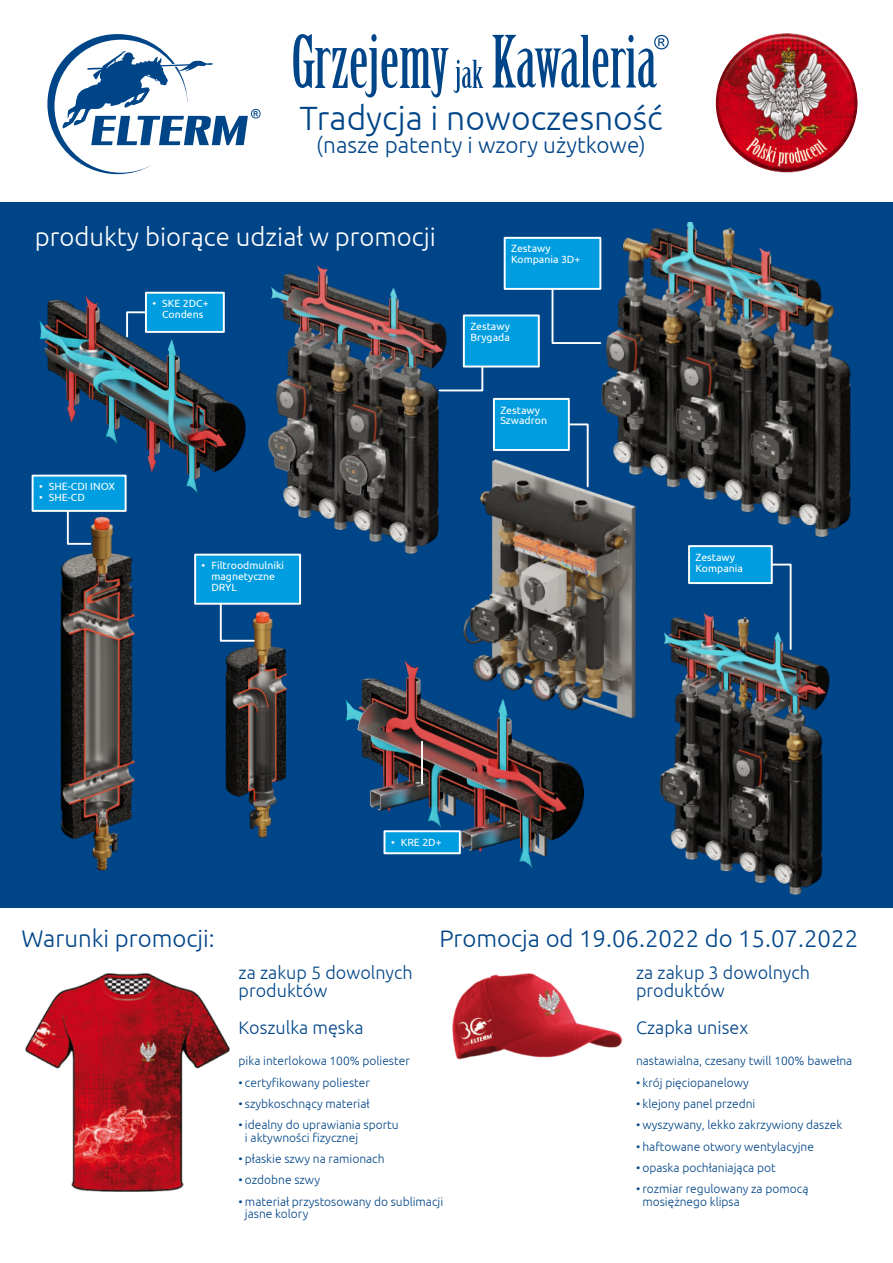
<style>
.page{position:relative;width:893px;height:1263px;background:#fff}
.page>*{position:absolute;margin:0;border:0;box-sizing:border-box;transform-origin:0 0}
.t1{font:300 33.6px "Ubuntu";color:#004588}
.t2{font:300 25.8px "Ubuntu";color:#fff}
.t3{font:300 24px "Ubuntu";color:#004588}
.t4{font:300 22.5px "Ubuntu";color:#004588}
.t5{font:300 18px/18.5px "Ubuntu";color:#004588}
.t6{font:300 12px/12.3px "Ubuntu";color:#004588}
.t7{font:10.5px/10.8px "Ubuntu";color:#fff}
</style>
<div class="page">
<div style="left:0;top:202px;width:893px;height:705px;background:#004588"></div>
<svg style="left:551px;top:290px;width:49px;height:54px"></svg>
<svg style="left:446px;top:341px;width:38px;height:51px"></svg>
<img style="left:266px;top:265px;width:180px;height:290px">
<div style="left:504px;top:237px;width:97px;height:53px;background:#009ee0;border:2px solid #fff"></div>
<div style="left:493px;top:398px;width:77px;height:53px;background:#009ee0;border:2px solid #fff"></div>
<div style="left:463px;top:314px;width:77px;height:53px;background:#009ee0;border:2px solid #fff"></div>
<div style="left:688px;top:545px;width:85px;height:39px;background:#009ee0;border:2px solid #fff"></div>
<img style="left:345px;top:660px;width:239px;height:208px">
<hr style="left:421px;top:742px;width:2px;height:41px;background:#fff">
<img style="left:60px;top:512px;width:75px;height:359px">
<img style="left:33px;top:291px;width:213px;height:203px">
<svg style="left:125px;top:310px;width:23px;height:28px"></svg>
<svg style="left:567px;top:422px;width:22px;height:36px"></svg>
<svg style="left:770px;top:563px;width:22px;height:45px"></svg>
<div style="left:145px;top:292px;width:80px;height:41px;background:#009ee0;border:2px solid #fff"></div>
<img style="left:225px;top:611px;width:62px;height:227px">
<div style="left:32px;top:475px;width:95px;height:37px;background:#009ee0;border:2px solid #fff"></div>
<div style="left:194px;top:554px;width:107px;height:51px;background:#009ee0;border:2px solid #fff"></div>
<svg style="left:219px;top:602px;width:37px;height:41px"></svg>
<div style="left:383px;top:830px;width:78px;height:24px;background:#009ee0;border:2px solid #fff"></div>
<img style="left:716px;top:33px;width:142px;height:140px;border-radius:50%">
<svg style="left:47px;top:34px;width:214px;height:140px"></svg>
<svg style="left:293px;top:34px;width:190px;height:64px"></svg>
<svg style="left:492px;top:35px;width:177px;height:52px"></svg>
<img style="left:600px;top:222px;width:251px;height:315px">
<img style="left:659px;top:608px;width:171px;height:286px">
<img style="left:456px;top:458px;width:189px;height:265px">
<img style="left:453px;top:974px;width:169px;height:85px">
<img style="left:25px;top:973px;width:205px;height:218px">
<h1 class="t1" style="left:299px;top:104px;width:365px">Tradycja i nowoczesność</h1>
<h3 class="t4" style="left:316px;top:136px;width:331px">(nasze patenty i wzory użytkowe)</h3>
<h2 class="t2" style="left:35px;top:226px;width:403px">produkty biorące udział w promocji</h2>
<p class="t7" style="left:152px;top:299px;width:58px;text-align:center">• SKE 2DC+<br>Condens</p>
<p class="t7" style="left:39px;top:482px;width:78px">• SHE-CDI INOX</p>
<p class="t7" style="left:39px;top:493px;width:47px">• SHE-CD</p>
<p class="t7" style="left:211px;top:561px;width:74px;text-indent:-10px">• Filtroodmulniki magnetyczne<br>DRYL</p>
<p class="t7" style="left:511px;top:244px;width:71px">Zestawy<br>Kompania 3D+</p>
<p class="t7" style="left:470px;top:322px;width:41px">Zestawy<br>Brygada</p>
<p class="t7" style="left:500px;top:405px;width:48px">Zestawy<br>Szwadron</p>
<p class="t7" style="left:391px;top:837px;width:52px">• KRE 2D+</p>
<p class="t7" style="left:696px;top:552px;width:49px">Zestawy<br>Kompania</p>
<h3 class="t3" style="left:22px;top:928px;width:195px">Warunki promocji:</h3>
<h3 class="t3" style="left:439px;top:928px;width:420px">Promocja od 19.06.2022 do 15.07.2022</h3>
<h3 class="t5" style="left:239px;top:964px;width:175px">za zakup 5 dowolnych produktów</h3>
<h3 class="t5" style="left:239px;top:1020px;width:127px">Koszulka męska</h3>
<p class="t6" style="left:239px;top:1055px;width:173px">pika interlokowa 100% poliester</p>
<p class="t6" style="left:239px;top:1077px;width:133px">• certyfikowany poliester</p>
<p class="t6" style="left:239px;top:1098px;width:133px">• szybkoschnący materiał</p>
<p class="t6" style="left:245px;top:1119px;width:155px;text-indent:-6px">• idealny do uprawiania sportu i aktywności fizycznej</p>
<p class="t6" style="left:239px;top:1153px;width:148px">• płaskie szwy na ramionach</p>
<p class="t6" style="left:239px;top:1174px;width:83px">• ozdobne szwy</p>
<p class="t6" style="left:245px;top:1196px;width:200px;text-indent:-6px">• materiał przystosowany do sublimacji jasne kolory</p>
<h3 class="t5" style="left:636px;top:964px;width:175px">za zakup 3 dowolnych produktów</h3>
<h3 class="t5" style="left:636px;top:1020px;width:114px">Czapka unisex</h3>
<p class="t6" style="left:636px;top:1055px;width:218px">nastawialna, czesany twill 100% bawełna</p>
<p class="t6" style="left:636px;top:1077px;width:114px">• krój pięciopanelowy</p>
<p class="t6" style="left:636px;top:1098px;width:121px">• klejony panel przedni</p>
<p class="t6" style="left:636px;top:1119px;width:208px">• wyszywany, lekko zakrzywiony daszek</p>
<p class="t6" style="left:636px;top:1141px;width:179px">• haftowane otwory wentylacyjne</p>
<p class="t6" style="left:636px;top:1162px;width:141px">• opaska pochłaniająca pot</p>
<p class="t6" style="left:642px;top:1183px;width:167px;text-indent:-6px">• rozmiar regulowany za pomocą mosiężnego klipsa</p>
</div>
